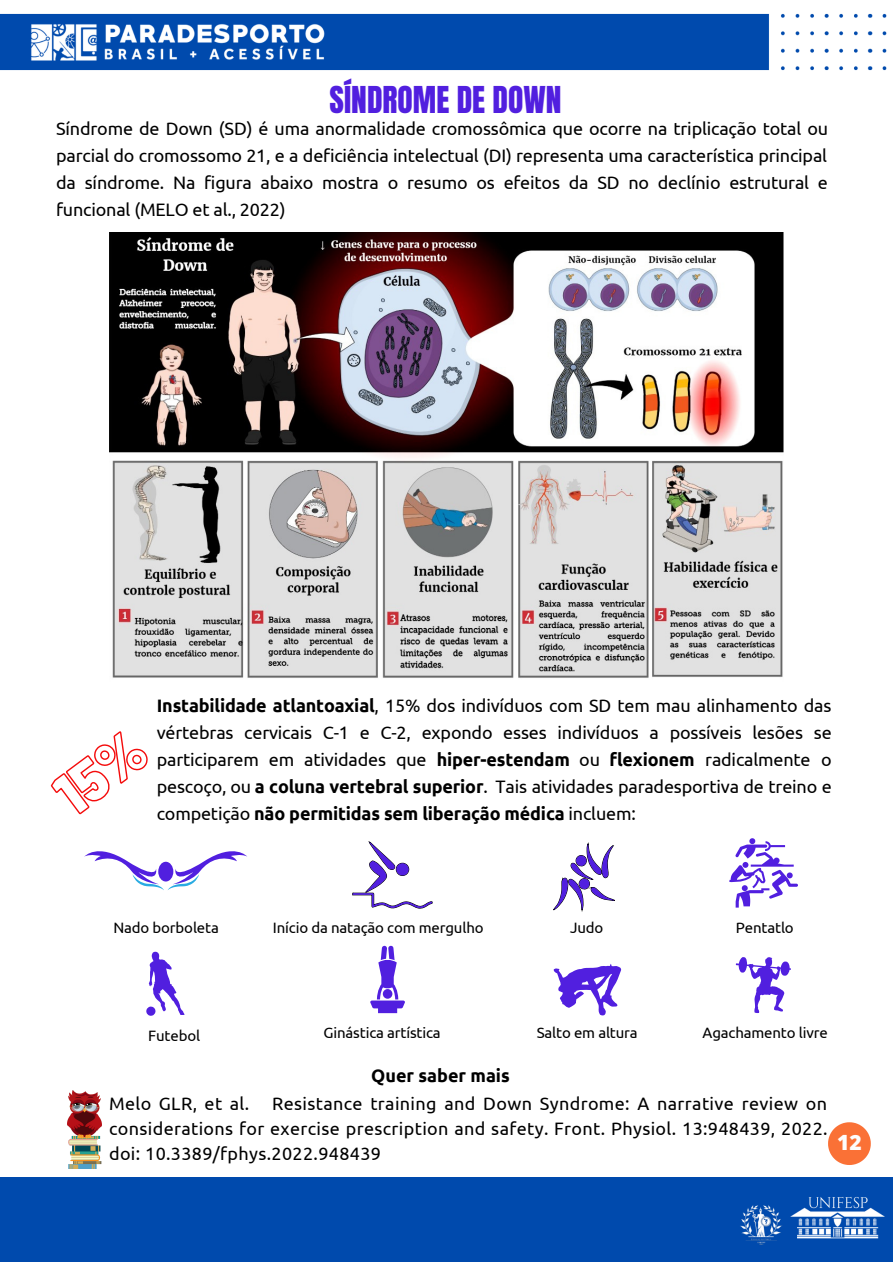
<style>
.page{position:relative;width:893px;height:1264px;background:#fff}
.page>*{position:absolute;margin:0;border:0;box-sizing:border-box;transform-origin:0 0}
.t1{font:31.5px "Anton";color:#511fdf}
.t2{font:800 27px "Open Sans";color:#fdfdfd}
.t3{font:800 21px "Open Sans";color:#fdfdfd}
.t4{font:18px/27px "Ubuntu";letter-spacing:-.01em;color:#000;text-align:justify}
.t5{font:700 18px "Ubuntu";color:#000}
.t6{font:18px "Ubuntu";letter-spacing:.02em;color:#000}
.t7{font:15px "Ubuntu";letter-spacing:-.01em;color:#000}
.s1{font-weight:700}
</style>
<div class="page">
<img style="left:0;top:13px;width:887px;height:58px">
<div style="left:0;top:1177px;width:892px;height:84px;background:#004aad"></div>
<img style="left:109px;top:233px;width:674px;height:445px">
<svg style="left:84px;top:851px;width:163px;height:39px"></svg>
<svg style="left:352px;top:842px;width:80px;height:66px"></svg>
<svg style="left:370px;top:945px;width:35px;height:68px"></svg>
<svg style="left:146px;top:951px;width:38px;height:64px"></svg>
<svg style="left:553px;top:843px;width:61px;height:67px"></svg>
<svg style="left:553px;top:964px;width:68px;height:51px"></svg>
<svg style="left:735px;top:957px;width:55px;height:56px"></svg>
<svg style="left:729px;top:838px;width:68px;height:69px"></svg>
<svg style="left:50px;top:731px;width:98px;height:84px"></svg>
<img style="left:68px;top:1090px;width:33px;height:78px">
<svg style="left:828px;top:1122px;width:42px;height:42px"></svg>
<p class="t1" style="left:329px;top:77px;width:233px">SÍNDROME DE DOWN</p>
<p class="t4" style="left:56px;top:115px;width:773px">Síndrome de Down (SD) é uma anormalidade cromossômica que ocorre na triplicação total ou parcial do cromossomo 21, e a deficiência intelectual (DI) representa uma característica principal da síndrome. Na figura abaixo mostra o resumo os efeitos da SD no declínio estrutural e funcional (MELO et al., 2022)</p>
<p class="t4" style="left:157px;top:692px;width:676px"><span class="s1">Instabilidade atlantoaxial</span>, 15% dos indivíduos com SD tem mau alinhamento das vértebras cervicais C-1 e C-2, expondo esses indivíduos a possíveis lesões se participarem em atividades que <span class="s1">hiper-estendam</span> ou <span class="s1">flexionem</span> radicalmente o pescoço, ou <span class="s1">a coluna vertebral superior</span>. Tais atividades paradesportiva de treino e competição <span class="s1">não permitidas sem liberação médica</span> incluem:</p>
<p class="t7" style="left:113px;top:918px;width:107px">Nado borboleta</p>
<p class="t7" style="left:273px;top:918px;width:212px">Início da natação com mergulho</p>
<p class="t7" style="left:570px;top:918px;width:35px">Judo</p>
<p class="t7" style="left:735px;top:918px;width:59px">Pentatlo</p>
<p class="t7" style="left:148px;top:1027px;width:53px">Futebol</p>
<p class="t7" style="left:323px;top:1024px;width:119px">Ginástica artística</p>
<p class="t7" style="left:536px;top:1024px;width:102px">Salto em altura</p>
<p class="t7" style="left:702px;top:1024px;width:127px">Agachamento livre</p>
<p class="t5" style="left:371px;top:1065px;width:140px">Quer saber mais</p>
<p class="t6" style="left:109px;top:1093px;width:142px">Melo GLR, et al.</p>
<p class="t4" style="left:109px;top:1091px;width:720px;line-height:24.8px;text-indent:163px">Resistance training and Down Syndrome: A narrative review on considerations for exercise prescription and safety. Front. Physiol. 13:948439, 2022. doi: 10.3389/fphys.2022.948439</p>
<p class="t2" style="left:841px;top:1121px;width:17px">1</p>
<p class="t3" style="left:837px;top:1127px;width:26px">12</p>
</div>
